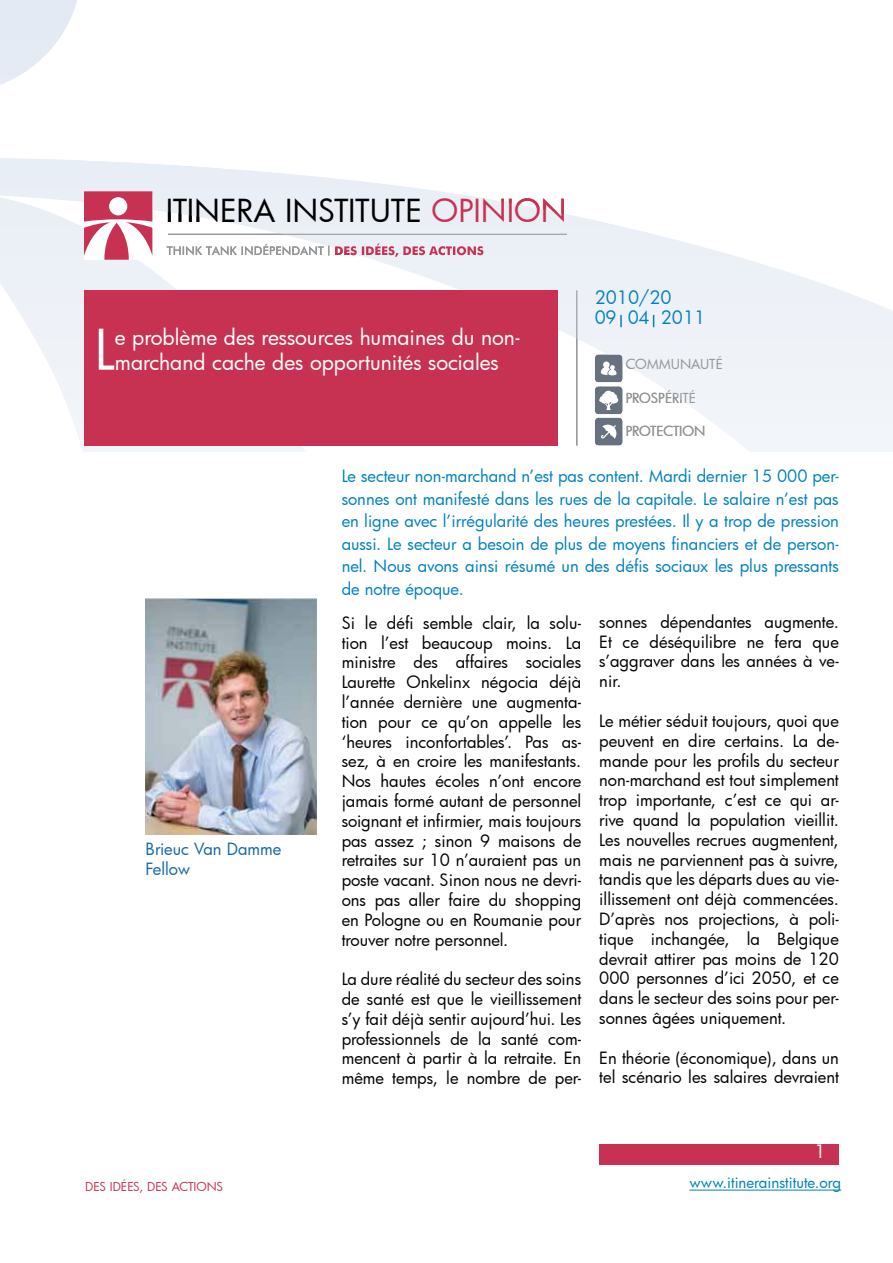
<style>
.page{position:relative;width:893px;height:1263px;background:#fff}
.page>*{position:absolute;margin:0;border:0;box-sizing:border-box;transform-origin:0 0}
.t1{font:54.45px "Futura";color:#fff}
.t2{font:31.05px "Futura";color:#000}
.t3{font:25.5px "Futura";color:#fff}
.t4{font:21px/25.2px "Futura";color:#fff}
.t5{font:18px/20.1px "Futura";color:#0081be}
.t6{font:18px "Futura";color:#fff}
.t7{font:16.5px/19.8px "Futura";color:#000;text-align:justify}
.t8{font:16.5px/22.5px "Futura";color:#0081be;text-align:justify}
.t9{font:16.5px/19.8px "Futura";color:#1868a4}
.t10{font:15px "Futura";color:#0081be}
.t11{font:13.5px "Futura";letter-spacing:-.005em;color:#939597}
.t12{font:12px "Futura";color:#c83252}
.s1{color:#c83252}
</style>
<div class="page">
<div style="left:599px;top:1144px;width:240px;height:21px;background:#c83252"></div>
<img style="left:0;top:1px;width:893px;height:451px">
<img style="left:595px;top:354px;width:28px;height:28px">
<img style="left:595px;top:418px;width:28px;height:28px">
<img style="left:595px;top:386px;width:28px;height:28px">
<div style="left:84px;top:290px;width:473px;height:156px;background:#c83252"></div>
<hr style="left:576px;top:290px;width:1px;height:156px;background:#939597">
<hr style="left:689px;top:1189px;width:152px;height:1px;background:#0081be">
<svg style="left:84px;top:191px;width:68px;height:69px"></svg>
<hr style="left:168px;top:234px;width:399px;height:1px;background:#939597">
<svg style="left:335px;top:243px;width:148px;height:14px;background:#e0b2c1"></svg>
<svg style="left:601px;top:361px;width:16px;height:14px"></svg>
<svg style="left:601px;top:425px;width:15px;height:14px"></svg>
<svg style="left:599px;top:391px;width:19px;height:19px"></svg>
<svg style="left:167px;top:244px;width:162px;height:12px"></svg>
<svg style="left:653px;top:315px;width:1px;height:12px"></svg>
<svg style="left:620px;top:315px;width:2px;height:12px"></svg>
<img style="left:146px;top:598px;width:171px;height:237px">
<h2 class="t2" style="left:166px;top:190px;width:402px">ITINERA INSTITUTE <span class="s1">OPINION</span></h2>
<h1 class="t1" style="left:94px;top:313px;width:22px">L</h1>
<p class="t4" style="left:115px;top:324px;width:406px">e problème des ressources humaines du non&shy;marchand cache des opportunités sociales</p>
<h3 class="t3" style="left:120px;top:338px;width:386px">CONSECTETUER ADIPISCING ELIT</h3>
<p class="t5" style="left:595px;top:286px;width:112px">2010/20<br>09 04 2011</p>
<p class="t5" style="left:605px;top:286px;width:56px;text-indent:12px">07 1<br>2 2</p>
<p class="t5" style="left:682px;top:307px;width:22px">07</p>
<p class="t11" style="left:626px;top:354px;width:99px">COMMUNAUTÉ</p>
<p class="t11" style="left:626px;top:389px;width:72px">PROSPÉRITÉ</p>
<p class="t11" style="left:626px;top:422px;width:81px">PROTECTION</p>
<p class="t9" style="left:146px;top:839px;width:137px">Brieuc Van Damme<br>Fellow</p>
<p class="t12" style="left:85px;top:1178px;width:140px">DES IDÉES, DES ACTIONS</p>
<p class="t8" style="left:342px;top:464px;width:499px">Le secteur non-marchand n’est pas content. Mardi dernier 15 000 per&shy;sonnes ont manifesté dans les rues de la capitale. Le salaire n’est pas en ligne avec l’irrégularité des heures prestées. Il y a trop de pression aussi. Le secteur a besoin de plus de moyens financiers et de person&shy;nel. Nous avons ainsi résumé un des défis sociaux les plus pressants de notre époque.</p>
<p class="t7" style="left:342px;top:612px;width:241px">Si le défi semble clair, la solu&shy;tion l’est beaucoup moins. La ministre des affaires sociales Laurette Onkelinx négocia déjà l’année dernière une augmenta&shy;tion pour ce qu’on appelle les ‘heures inconfortables’. Pas as&shy;sez, à en croire les manifestants.<br>Nos hautes écoles n’ont encore jamais formé autant de personnel soignant et infirmier, mais toujours pas assez ; sinon 9 maisons de retraites sur 10 n’auraient pas un poste vacant. Sinon nous ne devri&shy;ons pas aller faire du shopping en Pologne ou en Roumanie pour trouver notre personnel.</p>
<p class="t7" style="left:342px;top:969px;width:241px">La dure réalité du secteur des soins de santé est que le vieillissement s’y fait déjà sentir aujourd’hui. Les professionnels de la santé com&shy;mencent à partir à la retraite. En même temps, le nombre de per-</p>
<p class="t7" style="left:599px;top:612px;width:241px">sonnes dépendantes augmente.<br>Et ce déséquilibre ne fera que s’aggraver dans les années à ve&shy;nir.</p>
<p class="t7" style="left:599px;top:711px;width:241px">Le métier séduit toujours, quoi que peuvent en dire certains. La de&shy;mande pour les profils du secteur non-marchand est tout simplement trop importante, c’est ce qui ar&shy;rive quand la population vieillit.<br>Les nouvelles recrues augmentent, mais ne parviennent pas à suivre, tandis que les départs dues au vie&shy;illissement ont déjà commencées.<br>D’après nos projections, à poli&shy;tique inchangée, la Belgique devrait attirer pas moins de 120<br>000 personnes d’ici 2050, et ce dans le secteur des soins pour per&shy;sonnes âgées uniquement.</p>
<p class="t7" style="left:599px;top:1047px;width:241px">En théorie (économique), dans un tel scénario les salaires devraient</p>
<p class="t6" style="left:814px;top:1139px;width:13px">1</p>
<p class="t10" style="left:689px;top:1172px;width:153px">www.itinerainstitute.org</p>
</div>
